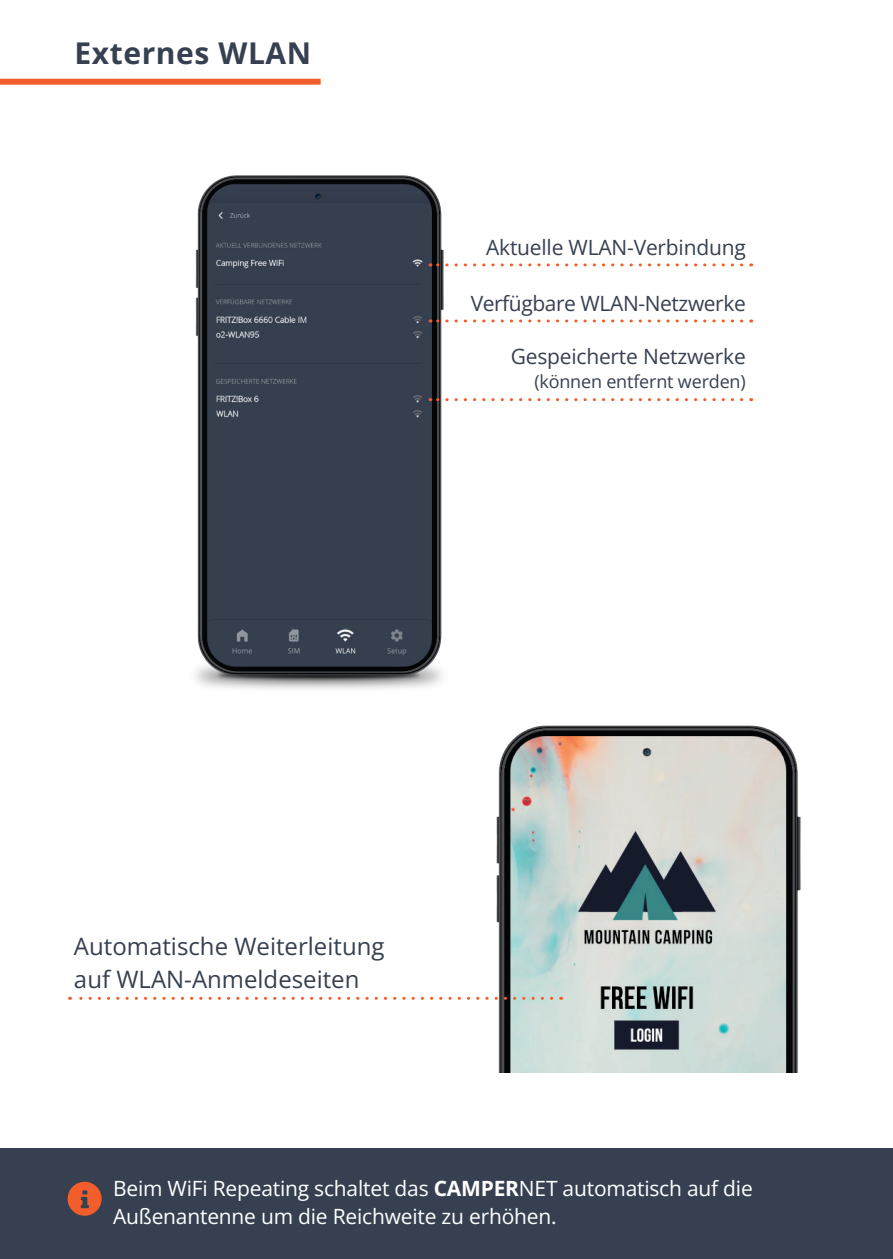
<style>
.page{position:relative;width:893px;height:1259px;background:#fff}
.page>*{position:absolute;margin:0;border:0;box-sizing:border-box;transform-origin:0 0}
.t1{font:30px "Open Sans";letter-spacing:.02em;color:#364050}
.t2{font:24px/33px "Open Sans";color:#364050}
.t3{font:21px/27px "Open Sans";letter-spacing:-.01em;color:#fff}
.t4{font:21px "Open Sans";letter-spacing:-.01em;color:#364050}
.t5{font:18px "Open Sans";letter-spacing:-.01em;color:#364050}
</style>
<div class="page">
<div style="left:0;top:79px;width:321px;height:6px;background:#f15d2b"></div>
<div style="left:0;top:1148px;width:893px;height:111px;background:#364050"></div>
<svg style="left:68px;top:1181px;width:34px;height:34px"></svg>
<img style="left:195px;top:175px;width:299px;height:514px">
<img style="left:468px;top:725px;width:333px;height:347px">
<svg style="left:430px;top:398px;width:312px;height:3px"></svg>
<svg style="left:70px;top:997px;width:482px;height:3px"></svg>
<svg style="left:430px;top:263px;width:312px;height:3px"></svg>
<svg style="left:430px;top:319px;width:312px;height:3px"></svg>
<h1 class="t1" style="left:74px;top:32px;width:238px">Externes WLAN</h1>
<p class="t4" style="left:486px;top:233px;width:261px">Aktuelle WLAN-Verbindung</p>
<p class="t4" style="left:471px;top:289px;width:277px">Verfügbare WLAN-Netzwerke</p>
<p class="t4" style="left:511px;top:342px;width:237px">Gespeicherte Netzwerke</p>
<p class="t5" style="left:534px;top:369px;width:213px">(können entfernt werden)</p>
<p class="t2" style="left:74px;top:929px;width:312px">Automatische Weiterleitung auf WLAN-Anmeldeseiten</p>
<p class="t3" style="left:113px;top:1174px;width:641px">Beim WiFi Repeating schaltet das CAMPERNET automatisch auf die<br>Außenantenne um die Reichweite zu erhöhen.</p>
</div>
